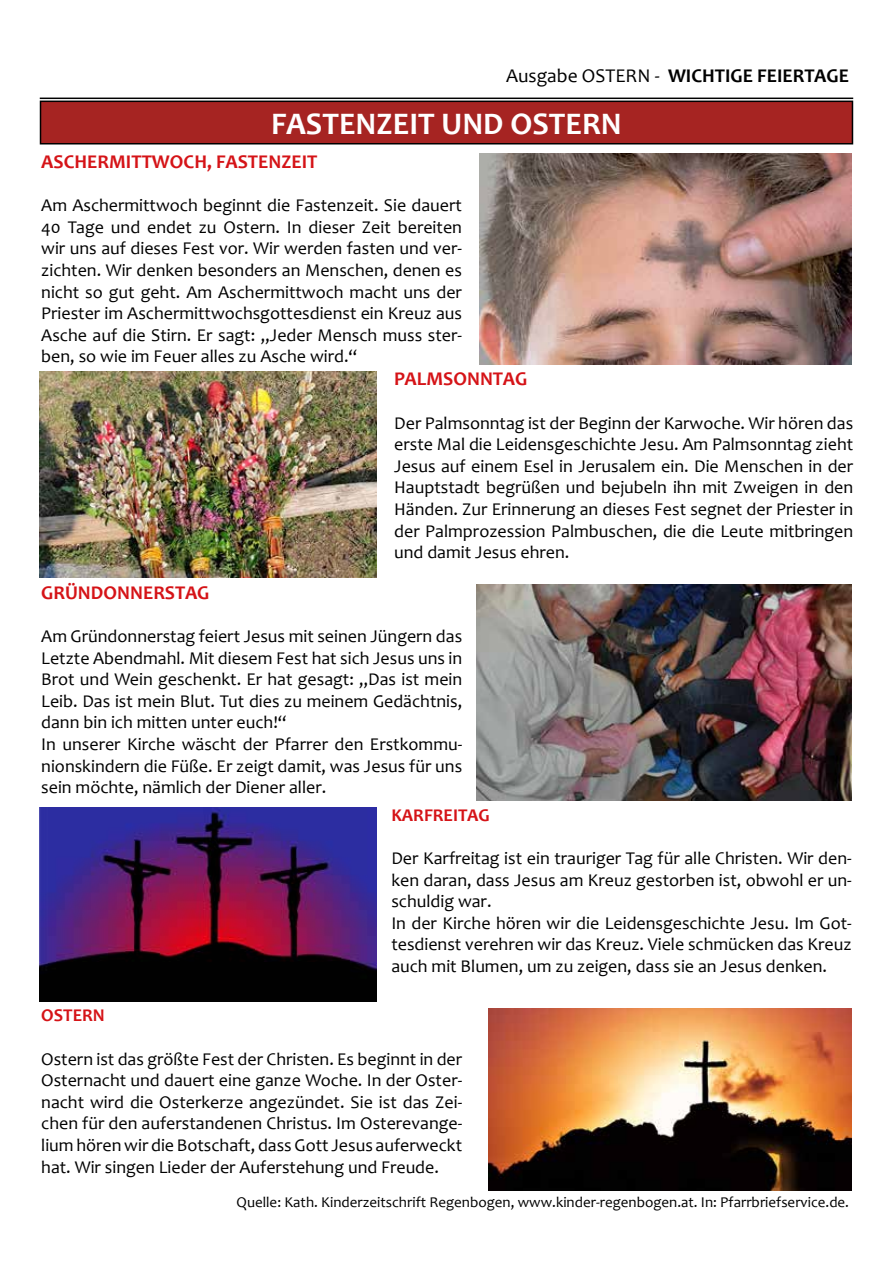
<style>
.page{position:relative;width:893px;height:1263px;background:#fff}
.page>*{position:absolute;margin:0;border:0;box-sizing:border-box;transform-origin:0 0}
.t1{font:700 31.5px "Candara";color:#fff}
.t2{font:700 19.5px "Candara";color:#d51317}
.t3{font:700 19.5px "Candara";color:#000}
.t4{font:18px/21.6px "Candara";color:#000;text-align:justify}
.t5{font:700 18px "Candara";color:#d51317}
.t6{font:15px "Candara";color:#000}
.s1{font-weight:400}
</style>
<div class="page">
<div style="left:41px;top:101px;width:811px;height:43px;background:#a62422"></div>
<div style="left:40px;top:101px;width:813px;height:43px;border:2px solid #000"></div>
<hr style="left:40px;top:98px;width:813px;height:1px;background:#000">
<img style="left:479px;top:154px;width:373px;height:210px">
<img style="left:40px;top:371px;width:337px;height:207px">
<img style="left:476px;top:585px;width:376px;height:216px">
<img style="left:40px;top:808px;width:337px;height:193px">
<img style="left:489px;top:1008px;width:363px;height:182px">
<p class="t3" style="left:506px;top:64px;width:344px"><span class="s1">Ausgabe OSTERN -</span> WICHTIGE FEIERTAGE</p>
<h1 class="t1" style="left:271px;top:104px;width:352px">FASTENZEIT UND OSTERN</h1>
<p class="t2" style="left:41px;top:149px;width:278px">ASCHERMITTWOCH, FASTENZEIT</p>
<p class="t4" style="left:41px;top:194px;width:422px">Am Aschermittwoch beginnt die Fastenzeit. Sie dauert 40 Tage und endet zu Ostern. In dieser Zeit bereiten wir uns auf dieses Fest vor. Wir werden fasten und ver&shy;zichten. Wir denken besonders an Menschen, denen es nicht so gut geht. Am Aschermittwoch macht uns der Priester im Aschermittwochsgottesdienst ein Kreuz aus Asche auf die Stirn. Er sagt: „Jeder Mensch muss ster&shy;ben, so wie im Feuer alles zu Asche wird.“</p>
<p class="t2" style="left:394px;top:367px;width:135px">PALMSONNTAG</p>
<p class="t4" style="left:394px;top:412px;width:461px">Der Palmsonntag ist der Beginn der Karwoche. Wir hören das erste Mal die Leidensgeschichte Jesu. Am Palmsonntag zieht Jesus auf einem Esel in Jerusalem ein. Die Menschen in der Hauptstadt begrüßen und bejubeln ihn mit Zweigen in den Händen. Zur Erinnerung an dieses Fest segnet der Priester in der Palmprozession Palmbuschen, die die Leute mitbringen und damit Jesus ehren.</p>
<p class="t2" style="left:41px;top:580px;width:170px">GRÜNDONNERSTAG</p>
<p class="t4" style="left:41px;top:625px;width:422px;text-align:left">Am Gründonnerstag feiert Jesus mit seinen Jüngern das Letzte Abendmahl. Mit diesem Fest hat sich Jesus uns in Brot und Wein geschenkt. Er hat gesagt: „Das ist mein Leib. Das ist mein Blut. Tut dies zu meinem Gedächtnis, dann bin ich mitten unter euch!“<br>In unserer Kirche wäscht der Pfarrer den Erstkommu&shy;nionskindern die Füße. Er zeigt damit, was Jesus für uns sein möchte, nämlich der Diener aller.</p>
<p class="t5" style="left:391px;top:804px;width:100px">KARFREITAG</p>
<p class="t4" style="left:391px;top:847px;width:462px;text-align:left">Der Karfreitag ist ein trauriger Tag für alle Christen. Wir den&shy;ken daran, dass Jesus am Kreuz gestorben ist, obwohl er un&shy;schuldig war.<br>In der Kirche hören wir die Leidensgeschichte Jesu. Im Got&shy;tesdienst verehren wir das Kreuz. Viele schmücken das Kreuz auch mit Blumen, um zu zeigen, dass sie an Jesus denken.</p>
<p class="t5" style="left:41px;top:1004px;width:65px">OSTERN</p>
<p class="t4" style="left:41px;top:1048px;width:422px">Ostern ist das größte Fest der Christen. Es beginnt in der Osternacht und dauert eine ganze Woche. In der Oster&shy;nacht wird die Osterkerze angezündet. Sie ist das Zei&shy;chen für den auferstandenen Christus. Im Osterevange&shy;lium hören wir die Botschaft, dass Gott Jesus auferweckt hat. Wir singen Lieder der Auferstehung und Freude.</p>
<p class="t6" style="left:237px;top:1192px;width:614px">Quelle: Kath. Kinderzeitschrift Regenbogen, www.kinder-regenbogen.at. In: Pfarrbriefservice.de.</p>
</div>
